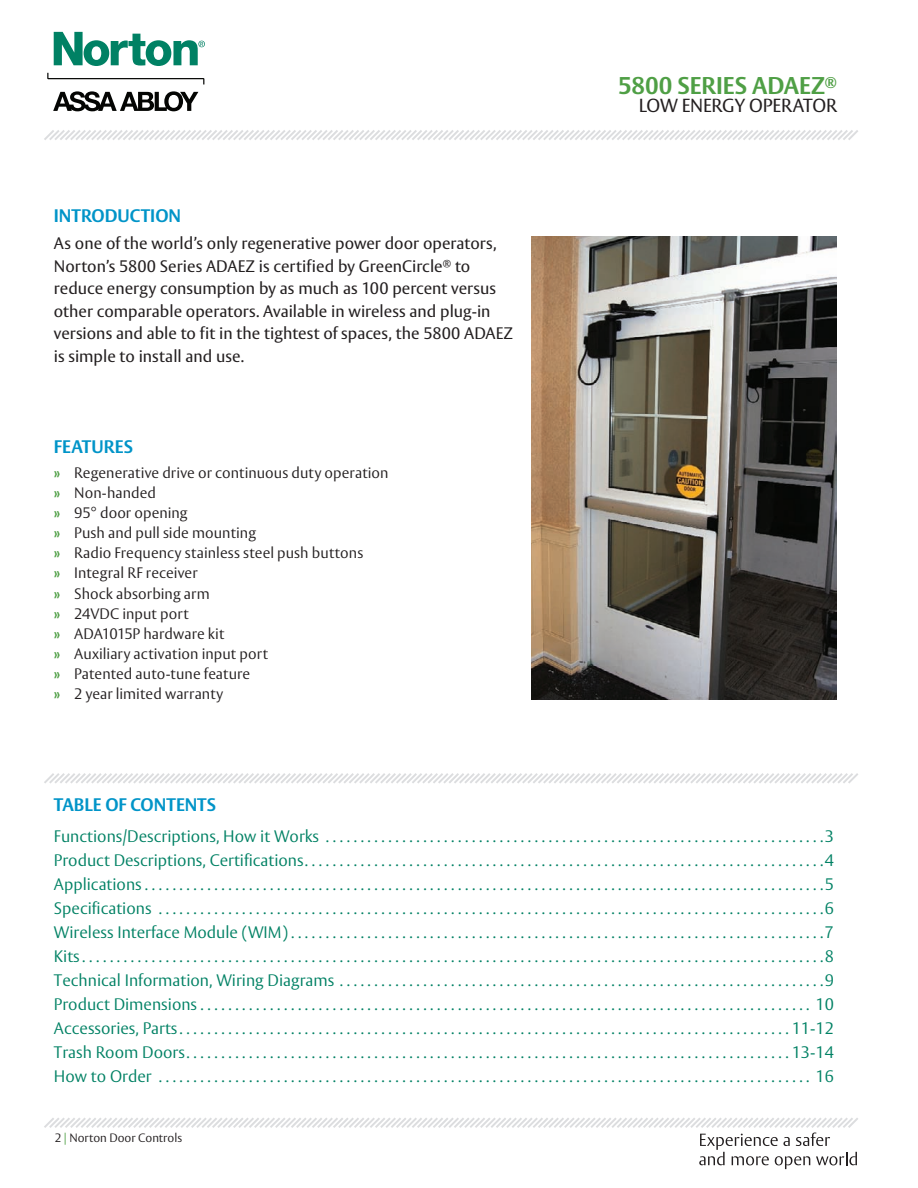
<style>
.page{position:relative;width:918px;height:1188px;background:#fff}
.page>*{position:absolute;margin:0;border:0;box-sizing:border-box;transform-origin:0 0}
.t1{font:700 24px "A6 D+BIOXKU+ASSA Vesta";color:#4f9f45}
.t2{font:18.75px "A6 E+BIOXKU+ASSA Vesta";letter-spacing:-.01em;color:#231f20}
.t3{font:700 18px "ASSA Vesta";color:#0094c8}
.t4{font:300 16.5px/24px "ASSA Vesta";color:#008164;text-align:justify}
.t5{font:16.5px/22.5px "ASSA Vesta";color:#231f20}
.t6{font:300 15px/20.1px "ASSA Vesta";letter-spacing:.005em;color:#231f20}
.t7{font:300 12px "ASSA Vesta";color:#231f20}
.s1{font-weight:700;color:#4f9f45}
.s2{color:#4f9f45}
</style>
<div class="page">
<svg style="left:47px;top:73px;width:158px;height:11px"></svg>
<svg style="left:53px;top:91px;width:145px;height:20px"></svg>
<svg style="left:54px;top:32px;width:151px;height:34px"></svg>
<svg style="left:44px;top:130px;width:814px;height:10px"></svg>
<svg style="left:44px;top:1118px;width:814px;height:51px"></svg>
<svg style="left:44px;top:773px;width:814px;height:11px"></svg>
<img style="left:532px;top:236px;width:305px;height:463px">
<p class="t3" style="left:54px;top:204px;width:129px">INTRODUCTION</p>
<p class="t5" style="left:54px;top:233px;width:461px">As one of the world’s only regenerative power door operators, Norton’s 5800 Series ADAEZ is certified by GreenCircle<sup>®</sup> to reduce energy consumption by as much as 100 percent versus other comparable operators. Available in wireless and plug-in versions and able to fit in the tightest of spaces, the 5800 ADAEZ is simple to install and use.</p>
<p class="t3" style="left:54px;top:435px;width:81px">FEATURES</p>
<p class="t6" style="left:54px;top:463px;width:336px"><span class="s1">»</span> Regenerative drive or continuous duty operation <span class="s1">»</span> Non-handed<br><span class="s1">»</span> 95° door opening<br><span class="s1">»</span> Push and pull side mounting<br><span class="s1">»</span> Radio Frequency stainless steel push buttons<br><span class="s1">»</span> Integral RF receiver<br><span class="s1">»</span> Shock absorbing arm<br><span class="s1">»</span> 24VDC input port<br><span class="s1">»</span> ADA1015P hardware kit<br><span class="s1">»</span> Auxiliary activation input port<br><span class="s1">»</span> Patented auto-tune feature<br><span class="s1">»</span> 2 year limited warranty</p>
<h1 class="t1" style="left:618px;top:71px;width:220px">5800 SERIES ADAEZ<sup>®</sup></h1>
<p class="t2" style="left:639px;top:94px;width:200px">LOW ENERGY OPERATOR</p>
<p class="t3" style="left:54px;top:794px;width:164px">TABLE OF CONTENTS</p>
<p class="t4" style="left:54px;top:825px;width:782px">Functions/Descriptions, How it Works . . . . . . . . . . . . . . . . . . . . . . . . . . . . . . . . . . . . . . . . . . . . . . . . . . . . . . . . . . . . . . . . . . . . . . . 3<br>Product Descriptions, Certifications . . . . . . . . . . . . . . . . . . . . . . . . . . . . . . . . . . . . . . . . . . . . . . . . . . . . . . . . . . . . . . . . . . . . . . . . . . 4<br>Applications . . . . . . . . . . . . . . . . . . . . . . . . . . . . . . . . . . . . . . . . . . . . . . . . . . . . . . . . . . . . . . . . . . . . . . . . . . . . . . . . . . . . . . . . . . . . . . . . . 5<br>Specifications . . . . . . . . . . . . . . . . . . . . . . . . . . . . . . . . . . . . . . . . . . . . . . . . . . . . . . . . . . . . . . . . . . . . . . . . . . . . . . . . . . . . . . . . . . . . . . . 6<br>Wireless Interface Module (WIM) . . . . . . . . . . . . . . . . . . . . . . . . . . . . . . . . . . . . . . . . . . . . . . . . . . . . . . . . . . . . . . . . . . . . . . . . . . . . 7<br>Kits . . . . . . . . . . . . . . . . . . . . . . . . . . . . . . . . . . . . . . . . . . . . . . . . . . . . . . . . . . . . . . . . . . . . . . . . . . . . . . . . . . . . . . . . . . . . . . . . . . . . . . . . . . 8<br>Technical Information, Wiring Diagrams . . . . . . . . . . . . . . . . . . . . . . . . . . . . . . . . . . . . . . . . . . . . . . . . . . . . . . . . . . . . . . . . . . . . . 9<br>Product Dimensions . . . . . . . . . . . . . . . . . . . . . . . . . . . . . . . . . . . . . . . . . . . . . . . . . . . . . . . . . . . . . . . . . . . . . . . . . . . . . . . . . . . . . . . . 10<br>Accessories, Parts . . . . . . . . . . . . . . . . . . . . . . . . . . . . . . . . . . . . . . . . . . . . . . . . . . . . . . . . . . . . . . . . . . . . . . . . . . . . . . . . . . . . . . . 11-12<br>Trash Room Doors . . . . . . . . . . . . . . . . . . . . . . . . . . . . . . . . . . . . . . . . . . . . . . . . . . . . . . . . . . . . . . . . . . . . . . . . . . . . . . . . . . . . . . 13-14<br>How to Order . . . . . . . . . . . . . . . . . . . . . . . . . . . . . . . . . . . . . . . . . . . . . . . . . . . . . . . . . . . . . . . . . . . . . . . . . . . . . . . . . . . . . . . . . . . . . . 16</p>
<p class="t7" style="left:55px;top:1130px;width:129px">2 <span class="s2">|</span> Norton Door Controls</p>
</div>
